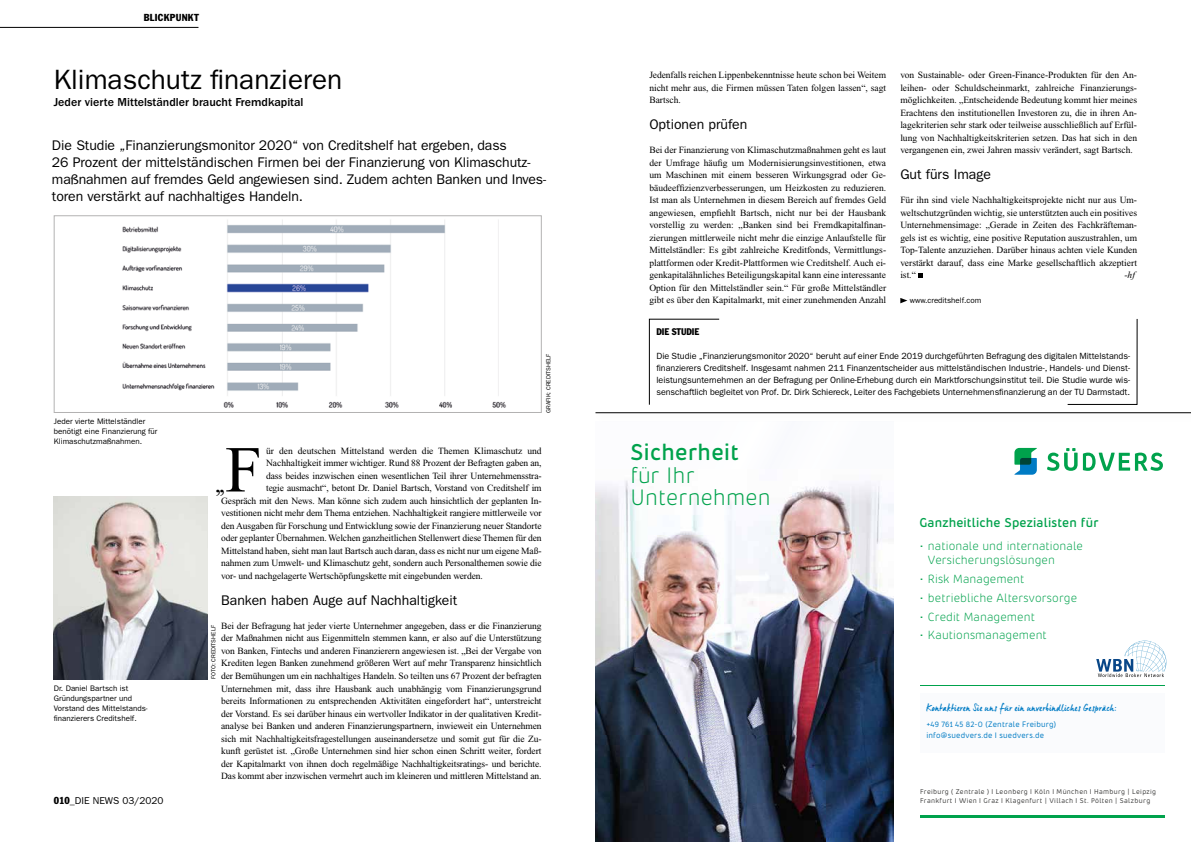
<style>
.page{position:relative;width:1191px;height:842px;background:#fff}
.page>*{position:absolute;margin:0;border:0;box-sizing:border-box;transform-origin:0 0}
.t1{font:65.5px "Times New Roman";color:#000}
.t2{font:28px "Franklin Gothic";color:#000}
.t3{font:24px "Times New Roman";color:#000}
.t4{font:500 23px "Pusia";letter-spacing:.02em;color:#00a24c}
.t5{font:300 22.5px/22.5px "Pusia";letter-spacing:.01em;color:#00a24c}
.t6{font:14px/17px "Franklin Gothic";letter-spacing:-.005em;color:#000}
.t7{font:500 13px "Pusia";letter-spacing:.015em;color:#00a24c}
.t8{font:300 12px/14.5px "Pusia";letter-spacing:.01em;color:#00a24c}
.t9{font:500 12px "Franklin Gothic";color:#000}
.t10{font:10px "Manus";letter-spacing:.045em;color:#007bc4}
.t11{font:10px "Franklin Gothic";color:#000}
.t12{font:condensed 10px "Franklin Gothic";letter-spacing:.03em;color:#000}
.t13{font:9.5px/12.5px "Times New Roman";letter-spacing:-.01em;color:#000;text-align:justify}
.t14{font:condensed 9.5px "Franklin Gothic";letter-spacing:-.005em;color:#000}
.t15{font:italic 9.5px "Times New Roman";color:#000}
.t16{font:9px/12px "Franklin Gothic";letter-spacing:-.005em;color:#000;text-align:justify}
.t17{font:8px/10px "Franklin Gothic";color:#000}
.t18{font:8px/11px "Pusia";letter-spacing:.025em;color:#007bc4}
.t19{font:7px/9.5px "Pusia";letter-spacing:.05em;color:#3c3c3b}
.t20{font:6px "Franklin Gothic";color:#000}
.s1{font-stretch:condensed}
</style>
<div class="page">
<hr style="left:0;top:27px;width:198px;height:1px;background:#000">
<img style="left:122px;top:220px;width:384px;height:188px">
<div style="left:54px;top:215px;width:487px;height:198px;border:1px solid #b3b2b2"></div>
<svg style="left:649px;top:319px;width:70px;height:86px"></svg>
<svg style="left:1067px;top:319px;width:70px;height:86px"></svg>
<img style="left:595px;top:480px;width:298px;height:362px">
<svg style="left:1047px;top:448px;width:30px;height:23px"></svg>
<svg style="left:1083px;top:452px;width:79px;height:19px"></svg>
<svg style="left:1014px;top:448px;width:22px;height:27px"></svg>
<hr style="left:920px;top:815px;width:244px;height:2px;background:#00a24c">
<hr style="left:920px;top:685px;width:244px;height:1px;background:#00a24c">
<div style="left:920px;top:693px;width:244px;height:60px;background:#fafbfd"></div>
<svg style="left:1096px;top:640px;width:71px;height:37px"></svg>
<div style="left:593px;top:410px;width:598px;height:13px;background:#000;opacity:.2"></div>
<hr style="left:595px;top:412px;width:596px;height:1px;background:#000">
<svg style="left:918px;top:273px;width:5px;height:5px"></svg>
<svg style="left:900px;top:298px;width:7px;height:5px"></svg>
<img style="left:54px;top:497px;width:153px;height:182px">
<p class="t12" style="left:144px;top:11px;width:57px">BLICKPUNKT</p>
<h2 class="t2" style="left:54px;top:63px;width:290px">Klimaschutz finanzieren</h2>
<p class="t9" style="left:54px;top:95px;width:251px">Jeder vierte Mittelständler braucht Fremdkapital</p>
<p class="t6" style="left:52px;top:137px;width:496px">Die Studie „Finanzierungsmonitor 2020“ von Creditshelf hat ergeben, dass<br>26 Prozent der mittelständischen Firmen bei der Finanzierung von Klimaschutz&shy;maßnahmen auf fremdes Geld angewiesen sind. Zudem achten Banken und Inves&shy;toren verstärkt auf nachhaltiges Handeln.</p>
<p class="t17" style="left:54px;top:416px;width:105px">Jeder vierte Mittelständler benötigt eine Finanzierung für<br>Klimaschutzmaßnahmen.</p>
<p class="t17" style="left:54px;top:683px;width:95px">Dr. Daniel Bartsch ist<br>Gründungspartner und<br>Vorstand des Mittelstands&shy;finanzierers Creditshelf.</p>
<p class="t11" style="left:54px;top:795px;width:111px"><span class="s1">010_</span>DIE NEWS 03/2020</p>
<p class="t20" style="left:545px;top:413px;width:61px;rotate:-90deg">GRAFIK: CREDITSHELF</p>
<p class="t13" style="left:266px;top:445px;width:277px">ür den deutschen Mittelstand werden die Themen Klimaschutz und</p>
<p class="t13" style="left:266px;top:457px;width:277px">Nachhaltigkeit immer wichtiger. Rund 88 Prozent der Befragten gaben an,</p>
<p class="t13" style="left:266px;top:470px;width:277px">dass beides inzwischen einen wesentlichen Teil ihrer Unternehmensstra-</p>
<p class="t13" style="left:266px;top:482px;width:277px">tegie ausmacht“, betont Dr. Daniel Bartsch, Vorstand von Creditshelf im</p>
<p class="t13" style="left:221px;top:495px;width:322px">Gespräch mit den News. Man könne sich zudem auch hinsichtlich der geplanten In-</p>
<p class="t13" style="left:221px;top:507px;width:322px">vestitionen nicht mehr dem Thema entziehen. Nachhaltigkeit rangiere mittlerweile vor</p>
<p class="t13" style="left:221px;top:520px;width:322px">den Ausgaben für Forschung und Entwicklung sowie der Finanzierung neuer Standorte</p>
<p class="t13" style="left:221px;top:532px;width:322px">oder geplanter Übernahmen. Welchen ganzheitlichen Stellenwert diese Themen für den</p>
<p class="t13" style="left:221px;top:545px;width:322px">Mittelstand haben, sieht man laut Bartsch auch daran, dass es nicht nur um eigene Maß-</p>
<p class="t13" style="left:221px;top:557px;width:322px">nahmen zum Umwelt- und Klimaschutz geht, sondern auch Personalthemen sowie die</p>
<p class="t13" style="left:221px;top:570px;width:263px">vor- und nachgelagerte Wertschöpfungskette mit eingebunden werden.</p>
<h3 class="t6" style="left:221px;top:592px;width:238px">Banken haben Auge auf Nachhaltigkeit</h3>
<p class="t13" style="left:221px;top:620px;width:322px">Bei der Befragung hat jeder vierte Unternehmer angegeben, dass er die Finanzierung der Maßnahmen nicht aus Eigenmitteln stemmen kann, er also auf die Unterstützung von Banken, Fintechs und anderen Finanzierern angewiesen ist. „Bei der Vergabe von Krediten legen Banken zunehmend größeren Wert auf mehr Transparenz hinsichtlich der Bemühungen um ein nachhaltiges Handeln. So teilten uns 67 Prozent der befragten Unternehmen mit, dass ihre Hausbank auch unabhängig vom Finanzierungsgrund bereits Informationen zu entsprechenden Aktivitäten eingefordert hat“, unterstreicht der Vorstand. Es sei darüber hinaus ein wertvoller Indikator in der qualitativen Kredit&shy;analyse bei Banken und anderen Finanzierungspartnern, inwieweit ein Unternehmen sich mit Nachhaltigkeitsfragestellungen auseinandersetze und somit gut für die Zu&shy;kunft gerüstet ist. „Große Unternehmen sind hier schon einen Schritt weiter, fordert der Kapitalmarkt von ihnen doch regelmäßige Nachhaltigkeitsratings- und berichte.<br>Das kommt aber inzwischen vermehrt auch im kleineren und mittleren Mittelstand an.</p>
<h1 class="t1" style="left:225px;top:434px;width:38px">F</h1>
<h3 class="t3" style="left:215px;top:470px;width:12px">,,</h3>
<p class="t20" style="left:210px;top:679px;width:55px;rotate:-90deg">FOTO: CREDITSHELF</p>
<p class="t13" style="left:649px;top:69px;width:238px">Jedenfalls reichen Lippenbekenntnisse heute schon bei Weitem nicht mehr aus, die Firmen müssen Taten folgen lassen“, sagt Bartsch.</p>
<h3 class="t6" style="left:649px;top:116px;width:99px">Optionen prüfen</h3>
<p class="t13" style="left:649px;top:144px;width:238px">Bei der Finanzierung von Klimaschutzmaßnahmen geht es laut der Umfrage häufig um Modernisierungsinvestitionen, etwa um Maschinen mit einem besseren Wirkungsgrad oder Ge&shy;bäudeeffizienzverbesserungen, um Heizkosten zu reduzieren.<br>Ist man als Unternehmen in diesem Bereich auf fremdes Geld angewiesen, empfiehlt Bartsch, nicht nur bei der Hausbank vorstellig zu werden: „Banken sind bei Fremdkapitalfinan&shy;zierungen mittlerweile nicht mehr die einzige Anlaufstelle für Mittelständler: Es gibt zahlreiche Kreditfonds, Vermittlungs&shy;plattformen oder Kredit-Plattformen wie Creditshelf. Auch ei&shy;genkapitalähnliches Beteiligungskapital kann eine interessante Option für den Mittelständler sein.“ Für große Mittelständler gibt es über den Kapitalmarkt, mit einer zunehmenden Anzahl</p>
<p class="t13" style="left:900px;top:69px;width:238px">von Sustainable- oder Green-Finance-Produkten für den An&shy;leihen- oder Schuldscheinmarkt, zahlreiche Finanzierungs&shy;möglichkeiten. „Entscheidende Bedeutung kommt hier meines Erachtens den institutionellen Investoren zu, die in ihren An&shy;lagekriterien sehr stark oder teilweise ausschließlich auf Erfül&shy;lung von Nachhaltigkeitskriterien setzen. Das hat sich in den vergangenen ein, zwei Jahren massiv verändert, sagt Bartsch.</p>
<h3 class="t6" style="left:900px;top:166px;width:92px">Gut fürs Image</h3>
<p class="t13" style="left:900px;top:194px;width:238px">Für ihn sind viele Nachhaltigkeitsprojekte nicht nur aus Um&shy;weltschutzgründen wichtig, sie unterstützten auch ein positives Unternehmensimage: „Gerade in Zeiten des Fachkräfteman&shy;gels ist es wichtig, eine positive Reputation auszustrahlen, um Top-Talente anzuziehen. Darüber hinaus achten viele Kunden verstärkt darauf, dass eine Marke gesellschaftlich akzeptiert ist.“</p>
<p class="t15" style="left:1124px;top:270px;width:12px">-hf</p>
<p class="t17" style="left:909px;top:296px;width:73px">www.creditshelf.com</p>
<p class="t14" style="left:656px;top:326px;width:44px">DIE STUDIE</p>
<p class="t16" style="left:656px;top:350px;width:475px">Die Studie „Finanzierungsmonitor 2020“ beruht auf einer Ende 2019 durchgeführten Befragung des digitalen Mittelstands&shy;finanzierers Creditshelf. Insgesamt nahmen 211 Finanzentscheider aus mittelständischen Industrie-, Handels- und Dienst&shy;leistungsunternehmen an der Befragung per Online-Erhebung durch ein Marktforschungsinstitut teil. Die Studie wurde wis&shy;senschaftlich begleitet von Prof. Dr. Dirk Schiereck, Leiter des Fachgebiets Unternehmensfinanzierung an der TU Darmstadt.</p>
<h3 class="t4" style="left:630px;top:436px;width:110px">Sicherheit</h3>
<h3 class="t5" style="left:630px;top:463px;width:141px">für Ihr<br>Unternehmen</h3>
<h3 class="t7" style="left:919px;top:513px;width:181px">Ganzheitliche Spezialisten für</h3>
<p class="t8" style="left:928px;top:538px;width:156px;text-indent:-9px">• nationale und internationale<br>Versicherungslösungen</p>
<p class="t8" style="left:919px;top:571px;width:106px">• Risk Management</p>
<p class="t8" style="left:919px;top:590px;width:159px">• betriebliche Altersvorsorge</p>
<p class="t8" style="left:919px;top:609px;width:117px">• Credit Management</p>
<p class="t8" style="left:919px;top:627px;width:129px">• Kautionsmanagement</p>
<p class="t10" style="left:926px;top:701px;width:191px">Kontaktieren Sie uns für ein unverbindliches Gespräch:</p>
<p class="t18" style="left:926px;top:718px;width:131px">+49 761 45 82-0 (Zentrale Freiburg) info@suedvers.de I suedvers.de</p>
<p class="t19" style="left:920px;top:786px;width:238px">Freiburg ( Zentrale ) I Leonberg I Köln I München I Hamburg | Leipzig<br>Frankfurt I Wien I Graz I Klagenfurt | Villach I St. Pölten | Salzburg</p>
</div>
